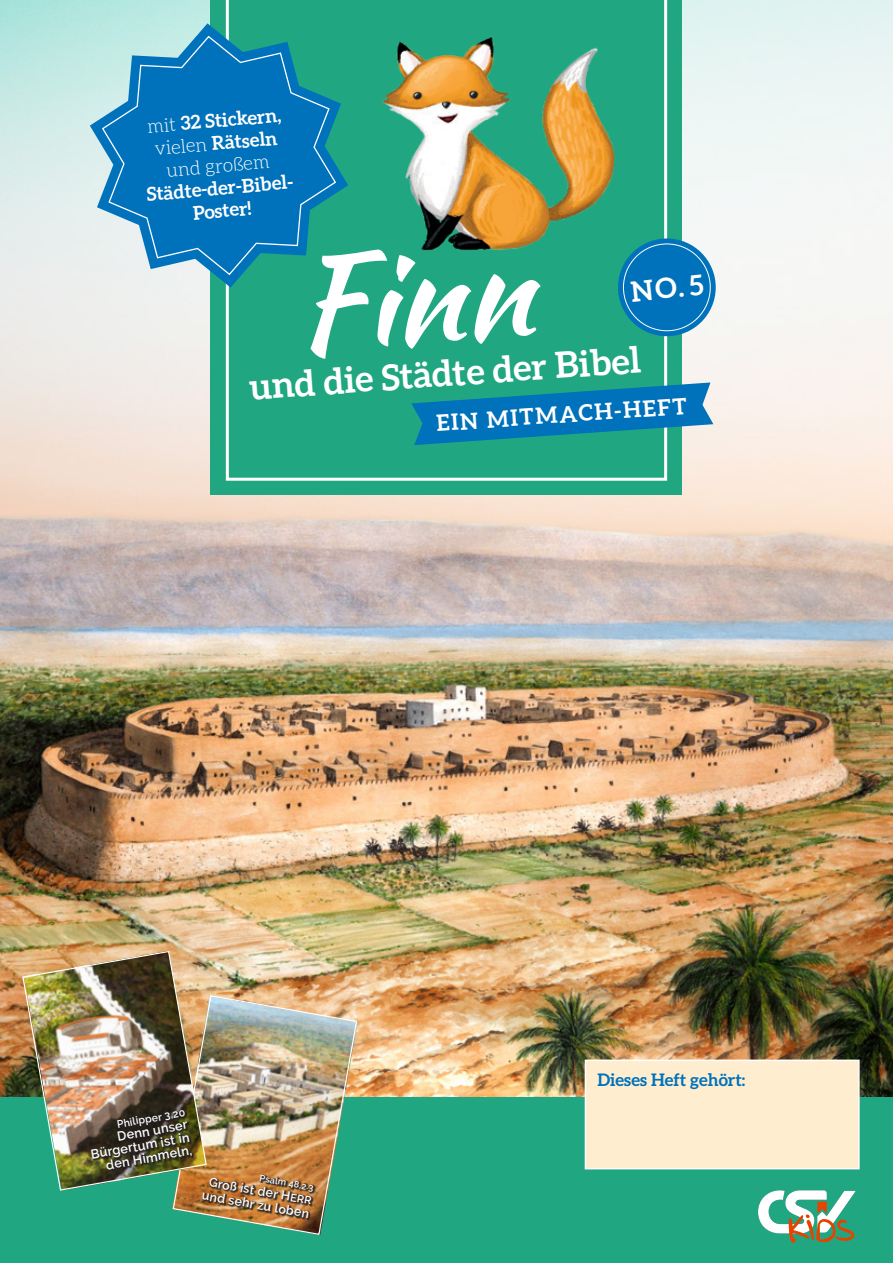
<style>
.page{position:relative;width:893px;height:1263px;background:#fff}
.page>*{position:absolute;margin:0;border:0;box-sizing:border-box;transform-origin:0 0}
.t1{font:128.7px "Kaushan Script";color:#fff}
.t2{font:700 36px "Aleo";color:#fff}
.t3{font:700 28.05px "Aleo";color:#fff}
.t4{font:700 22.5px "Aleo";color:#fff}
.t5{font:300 19.05px/22.5px "Aleo";color:#fff;text-align:center}
.t6{font:700 19.05px/22.5px "Aleo";color:#fff;text-align:center}
.t7{font:700 17.25px "Aleo";color:#0071bb}
.t8{font:600 13.05px/13px "Raleway";color:#fff;text-align:right}
.t9{font:600 12.75px/14px "Raleway";color:#fff}
.t10{font:600 10.65px "Raleway";color:#fff}
.t11{font:600 9.3px "Raleway";color:#fff}
.s1{font-weight:700}
</style>
<div class="page">
<img style="left:0;top:0;width:893px;height:1097px">
<div style="left:0;top:1097px;width:893px;height:166px;background:#20a781"></div>
<div style="left:211px;top:0;width:471px;height:494px;background:#20a781"></div>
<svg style="left:226px;top:0;width:441px;height:481px"></svg>
<img style="left:364px;top:14px;width:263px;height:254px">
<svg style="left:411px;top:382px;width:302px;height:63px"></svg>
<div style="left:585px;top:1059px;width:275px;height:110px;background:#feedce;border:2px solid #fff"></div>
<div style="left:618px;top:238px;width:98px;height:98px;background:#0071bb;border-radius:50%"></div>
<svg style="left:90px;top:23px;width:258px;height:265px"></svg>
<svg style="left:101px;top:35px;width:236px;height:241px"></svg>
<svg style="left:758px;top:1190px;width:98px;height:53px"></svg>
<img style="left:22px;top:950px;width:336px;height:285px">
<p class="t5" style="left:146px;top:115px;width:136px;rotate:-5deg">mit <span class="s1">32 Stickern, </span>vielen <span class="s1">Rätseln </span>und großem</p>
<p class="t6" style="left:146px;top:183px;width:152px;rotate:-5deg">Städte-der-Bibel-<br>Poster!</p>
<h1 class="t1" style="left:286px;top:211px;width:241px;rotate:-4deg">Finn</h1>
<h3 class="t3" style="left:629px;top:276px;width:75px;rotate:-6deg">NO. 5</h3>
<h2 class="t2" style="left:248px;top:366px;width:394px;rotate:-4deg">und die Städte der Bibel</h2>
<p class="t4" style="left:435px;top:410px;width:253px;rotate:-4deg">EIN MITMACH-HEFT</p>
<p class="t10" style="left:116px;top:1118px;width:70px;rotate:-10deg">Philipper 3,20</p>
<p class="t8" style="left:88px;top:1135px;width:102px;rotate:-10deg">Denn unser<br>Bürgertum ist in den Himmeln,</p>
<p class="t11" style="left:261px;top:1173px;width:56px;rotate:10deg">Psalm 48,2.3</p>
<p class="t9" style="left:206px;top:1174px;width:110px;text-indent:5px;rotate:10deg">Groß ist der H und sehr zu loben</p>
<p class="t7" style="left:597px;top:1069px;width:149px">Dieses Heft gehört:</p>
</div>
